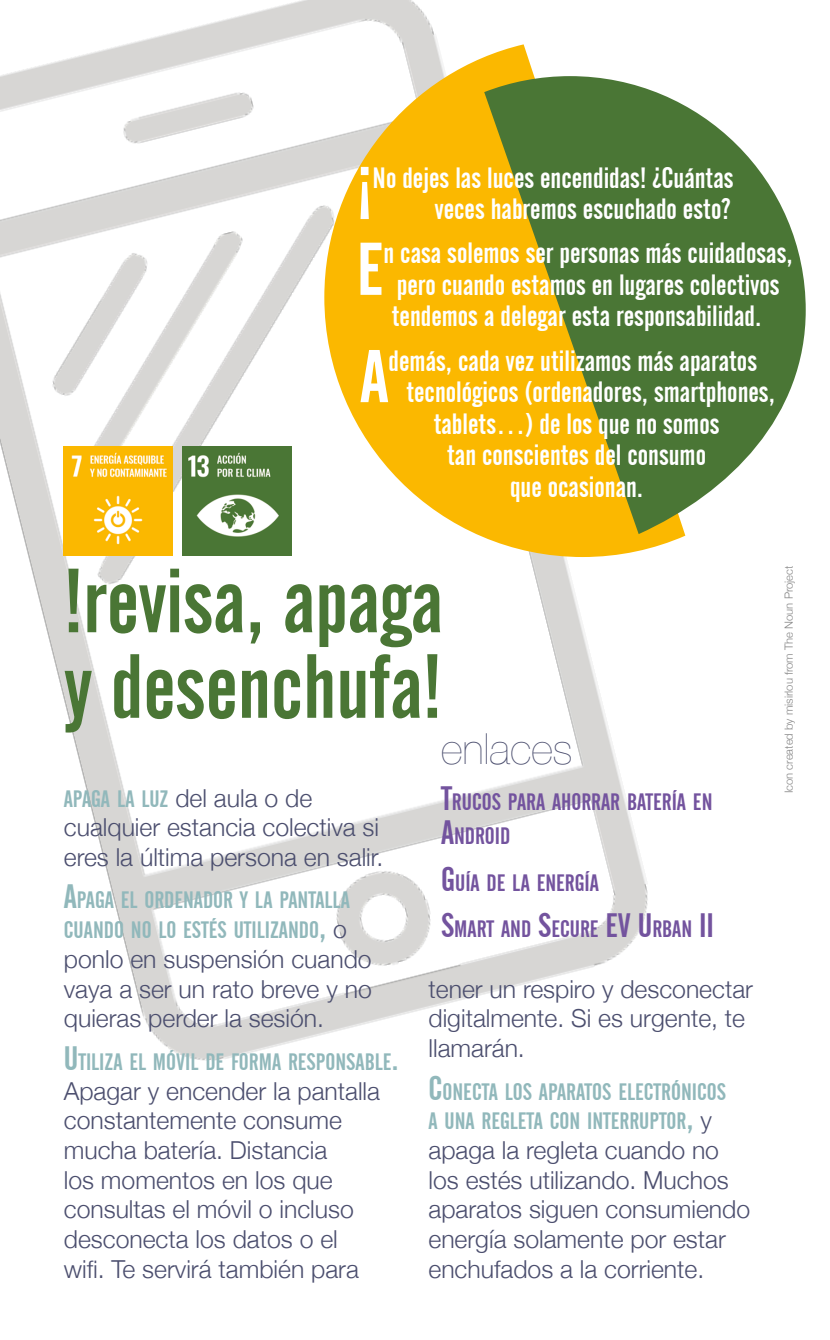
<style>
.page{position:relative;width:830px;height:1340px;background:#fff}
.page>*{position:absolute;margin:0;border:0;box-sizing:border-box;transform-origin:0 0}
.t1{font:90px/85.5px "Alternate Gothic No 2 BT";color:#4a7635}
.t2{font:73.8px "Alternate Gothic No 2 BT";color:#fff}
.t3{font:200 42.75px "Helvetica Neue";color:#4b4e6e}
.t4{font:29.25px/31.5px "Alternate Gothic No 2 BT";color:#fff;text-align:right}
.t5{font:300 24.75px/29.7px "Helvetica Neue";color:#4b4e6e}
.t6{font:23.62px/29.7px "Alternate Gothic No 2 BT";color:#91b8bb}
.t7{font:23.62px/33.8px "Alternate Gothic No 2 BT";color:#73539e}
.t8{font:300 11.25px "Helvetica Neue";color:#878787}
.s1{font-size:33.75px}
.s2{font-family:"Helvetica Neue";font-weight:300;font-size:24.75px;color:#4b4e6e}
</style>
<div class="page">
<img style="left:0;top:0;width:648px;height:1061px">
<svg style="left:324px;top:44px;width:361px;height:513px;fill:#fbb800"></svg>
<svg style="left:484px;top:76px;width:321px;height:458px;background:#8f9945"></svg>
<img style="left:64px;top:446px;width:108px;height:109px">
<img style="left:182px;top:446px;width:109px;height:109px">
<h2 class="t2" style="left:356px;top:152px;width:17px">¡</h2>
<p class="t4" style="left:372px;top:162px;width:362px">No dejes las luces encendidas! ¿Cuántas veces habremos escuchado esto?</p>
<h2 class="t2" style="left:356px;top:228px;width:29px">E</h2>
<p class="t4" style="left:383px;top:238px;width:410px;text-align:left">n casa solemos ser personas más cuidadosas, pero cuando estamos en lugares colectivos tendemos a delegar esta responsabilidad.</p>
<h2 class="t2" style="left:360px;top:335px;width:30px">A</h2>
<p class="t4" style="left:388px;top:345px;width:370px">demás, cada vez utilizamos más aparatos</p>
<p class="t4" style="left:406px;top:376px;width:370px">tecnológicos (ordenadores, smartphones,</p>
<p class="t4" style="left:433px;top:408px;width:287px">tablets…) de los que no somos</p>
<p class="t4" style="left:447px;top:439px;width:260px">tan conscientes del consumo</p>
<p class="t4" style="left:510px;top:471px;width:135px">que ocasionan.</p>
<h1 class="t1" style="left:64px;top:559px;width:380px">!revisa, apaga y desenchufa!</h1>
<h3 class="t3" style="left:441px;top:715px;width:133px">enlaces</h3>
<p class="t7" style="left:441px;top:785px;width:273px"><span class="s1">T</span>RUCOS PARA AHORRAR BATERÍA EN<br><span class="s1">A</span>NDROID</p>
<p class="t7" style="left:441px;top:859px;width:265px;line-height:46.6px"><span class="s1">G</span>UÍA DE LA ENERGÍA<br><span class="s1">S</span>MART AND <span class="s1">S</span>ECURE <span class="s1">EV U</span>RBAN <span class="s1">II</span></p>
<p class="t6" style="left:64px;top:783px;width:250px">APAGA LA LUZ <span class="s2">del aula o de</span></p>
<p class="t5" style="left:64px;top:810px;width:321px">cualquier estancia colectiva si eres la última persona en salir.</p>
<p class="t6" style="left:64px;top:885px;width:287px"><span class="s1">A</span>PAGA EL ORDENADOR Y LA PANTALLA<br>CUANDO NO LO ESTÉS UTILIZANDO<span class="s1">,</span> <span class="s2">o</span></p>
<p class="t5" style="left:64px;top:942px;width:309px;text-align:justify">ponlo en suspensión cuando vaya a ser un rato breve y no quieras perder la sesión.</p>
<p class="t6" style="left:64px;top:1047px;width:336px"><span class="s1">U</span>TILIZA EL MÓVIL DE FORMA RESPONSABLE<span class="s1">.</span></p>
<p class="t5" style="left:64px;top:1074px;width:317px">Apagar y encender la pantalla constantemente consume mucha batería. Distancia<br>los momentos en los que consultas el móvil o incluso desconecta los datos o el wifi. Te servirá también para</p>
<p class="t5" style="left:428px;top:972px;width:326px">tener un respiro y desconectar digitalmente. Si es urgente, te llamarán.</p>
<p class="t6" style="left:428px;top:1076px;width:299px"><span class="s1">C</span>ONECTA LOS APARATOS ELECTRÓNICOS<br>A UNA REGLETA CON INTERRUPTOR<span class="s1">,</span> <span class="s2">y</span></p>
<p class="t5" style="left:428px;top:1133px;width:323px">apaga la regleta cuando no los estés utilizando. Muchos aparatos siguen consumiendo energía solamente por estar enchufados a la corriente.</p>
<p class="t8" style="left:779px;top:793px;width:229px;rotate:-90deg">Icon created by misirlou from The Noun Project</p>
</div>
